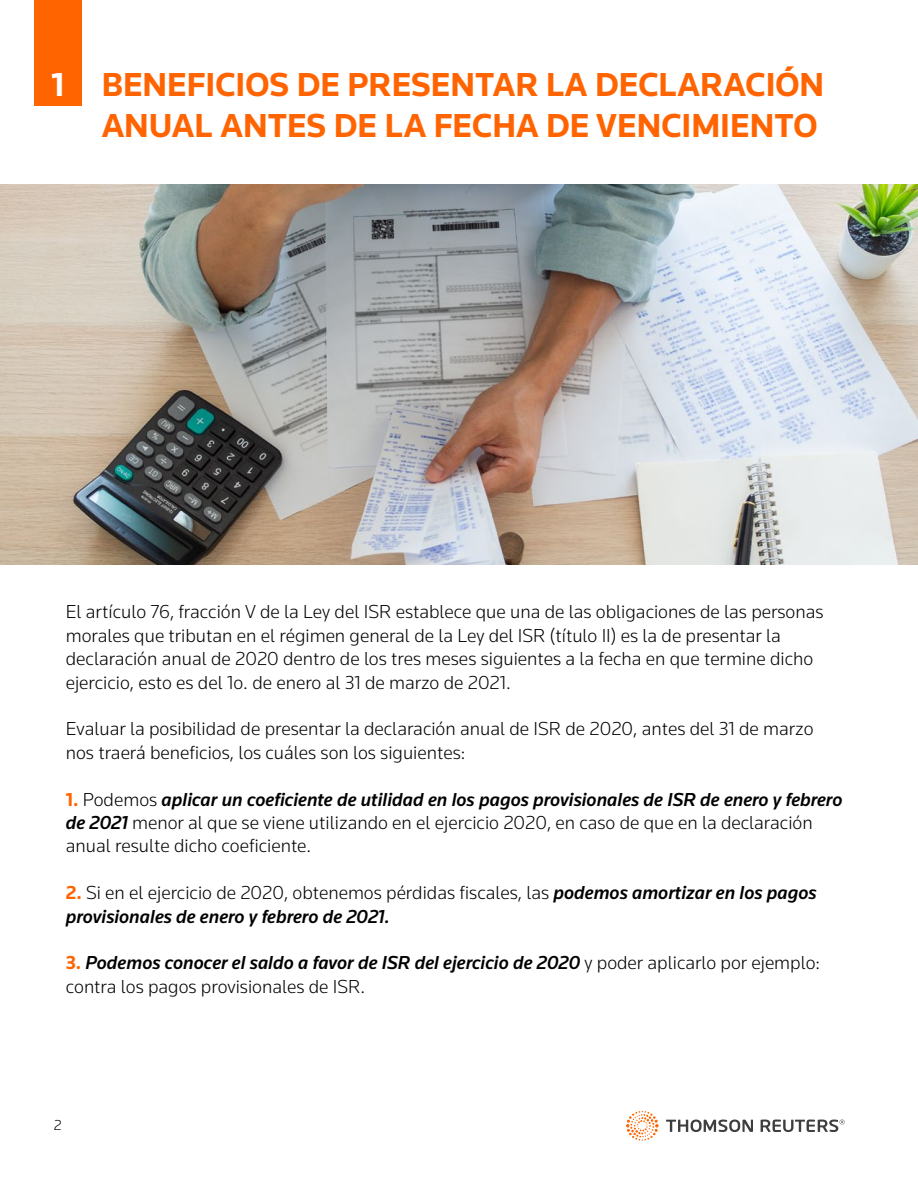
<style>
.page{position:relative;width:918px;height:1188px;background:#fff}
.page>*{position:absolute;margin:0;border:0;box-sizing:border-box;transform-origin:0 0}
.t1{font:700 34.5px/41.4px "Knowledge";color:#ff6400}
.t2{font:700 34.5px "Knowledge";color:#fff}
.t3{font:300 19.5px/23.4px "Knowledge";color:#000}
.t4{font:italic 500 19.5px/23.4px "Knowledge";color:#000}
.t5{font:300 15px "Knowledge";color:#000}
.s1{font-weight:700;color:#ff6400}
.s2{font-weight:500;font-style:italic}
.s3{font-weight:700;font-style:normal;color:#ff6400}
.s4{font-weight:300;font-style:normal}
</style>
<div class="page">
<svg style="left:666px;top:1120px;width:179px;height:12px"></svg>
<svg style="left:626px;top:1111px;width:33px;height:30px"></svg>
<img style="left:0;top:185px;width:918px;height:380px">
<div style="left:34px;top:0;width:48px;height:106px;background:#ff6400"></div>
<h1 class="t2" style="left:52px;top:63px;width:14px">1</h1>
<h1 class="t1" style="left:102px;top:63px;width:724px">BENEFICIOS DE PRESENTAR LA DECLARACIÓN<br>ANUAL ANTES DE LA FECHA DE VENCIMIENTO</h1>
<p class="t3" style="left:66px;top:600px;width:759px">El artículo 76, fracción V de la Ley del ISR establece que una de las obligaciones de las personas morales que tributan en el régimen general de la Ley del ISR (título II) es la de presentar la declaración anual de 2020 dentro de los tres meses siguientes a la fecha en que termine dicho ejercicio, esto es del 1o. de enero al 31 de marzo de 2021.</p>
<p class="t3" style="left:66px;top:717px;width:749px">Evaluar la posibilidad de presentar la declaración anual de ISR de 2020, antes del 31 de marzo nos traerá beneficios, los cuáles son los siguientes:</p>
<p class="t3" style="left:66px;top:787px;width:778px"><span class="s1">1.</span> Podemos <span class="s2">aplicar un coeficiente de utilidad en los pagos provisionales de ISR de enero y febrero de 2021</span> menor al que se viene utilizando en el ejercicio 2020, en caso de que en la declaración anual resulte dicho coeficiente.</p>
<p class="t4" style="left:66px;top:881px;width:752px"><span class="s3">2.</span> <span class="s4">Si en el ejercicio de 2020, obtenemos pérdidas fiscales, las</span> podemos amortizar en los pagos provisionales de enero y febrero de 2021.</p>
<p class="t3" style="left:66px;top:951px;width:756px"><span class="s1">3.</span> <span class="s2">Podemos conocer el saldo a favor de ISR del ejercicio de 2020</span> y poder aplicarlo por ejemplo: contra los pagos provisionales de ISR.</p>
<p class="t5" style="left:54px;top:1116px;width:9px">2</p>
</div>
